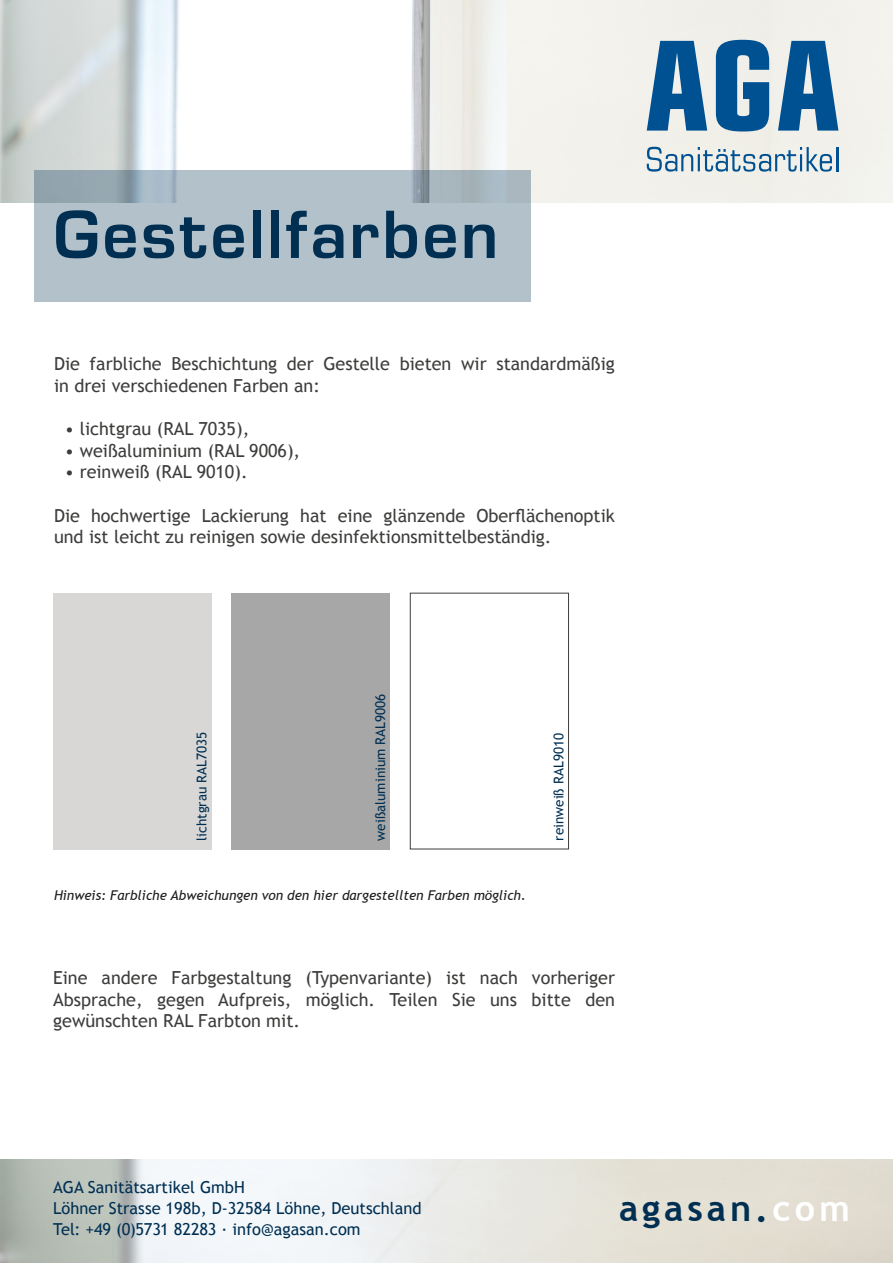
<style>
.page{position:relative;width:893px;height:1263px;background:#fff}
.page>*{position:absolute;margin:0;border:0;box-sizing:border-box;transform-origin:0 0}
.t1{font:600 63px "Eurostile LT Std";letter-spacing:.04em;color:#002f52}
.t2{font:700 36px "Trebuchet MS";letter-spacing:.11em;color:#002f52}
.t3{font:18px/21.6px "Trebuchet MS";color:#3d3d3c}
.t4{font:16.5px/21px "Trebuchet MS";color:#002f52}
.t5{font:italic 13.5px "Trebuchet MS";color:#1d1d1b}
.t6{font:13.5px "Trebuchet MS";color:#002f52}
.s1{color:#fff}
</style>
<div class="page">
<img style="left:0;top:0;width:893px;height:1263px">
<hr style="left:836px;top:147px;width:2px;height:24px;background:#005192">
<svg style="left:647px;top:147px;width:185px;height:25px;background:#afc5d1"></svg>
<svg style="left:778px;top:41px;width:60px;height:90px;background:#4d84ae"></svg>
<svg style="left:716px;top:40px;width:53px;height:91px;background:#3775a6"></svg>
<svg style="left:647px;top:41px;width:60px;height:90px;background:#4d84ae"></svg>
<div style="left:0;top:204px;width:893px;height:955px;background:#fff"></div>
<div style="left:410px;top:593px;width:159px;height:256px;border:1px solid #3d3d3c"></div>
<svg style="left:34px;top:171px;width:497px;height:131px;background:#b0bec8"></svg>
<h1 class="t1" style="left:54px;top:195px;width:446px">Gestellfarben</h1>
<p class="t3" style="left:54px;top:354px;width:562px">Die farbliche Beschichtung der Gestelle bieten wir standardmäßig in drei verschiedenen Farben an:</p>
<p class="t3" style="left:65px;top:418px;width:186px">• lichtgrau (RAL 7035),</p>
<p class="t3" style="left:65px;top:440px;width:237px">• weißaluminium (RAL 9006),</p>
<p class="t3" style="left:65px;top:462px;width:184px">• reinweiß (RAL 9010).</p>
<p class="t3" style="left:54px;top:505px;width:562px">Die hochwertige Lackierung hat eine glänzende Oberflächenoptik und ist leicht zu reinigen sowie desinfektionsmittelbeständig.</p>
<p class="t6" style="left:194px;top:840px;width:110px;rotate:-90deg">lichtgrau RAL7035</p>
<p class="t6" style="left:372px;top:840px;width:148px;rotate:-90deg">weißaluminium RAL9006</p>
<p class="t5" style="left:54px;top:887px;width:474px">Hinweis: Farbliche Abweichungen von den hier dargestellten Farben möglich.</p>
<p class="t6" style="left:551px;top:840px;width:109px;rotate:-90deg">reinweiß RAL9010</p>
<p class="t3" style="left:53px;top:967px;width:563px;text-align:justify">Eine andere Farbgestaltung (Typenvariante) ist nach vorheriger Absprache, gegen Aufpreis, möglich. Teilen Sie uns bitte den gewünschten RAL Farbton mit.</p>
<p class="t4" style="left:53px;top:1177px;width:370px">AGA Sanitätsartikel GmbH<br>Löhner Strasse 198b, D-32584 Löhne, Deutschland<br>Tel: +49 (0)5731 82283 ∙ info@agasan.com</p>
<h2 class="t2" style="left:619px;top:1186px;width:232px">agasan.<span class="s1">com</span></h2>
</div>
